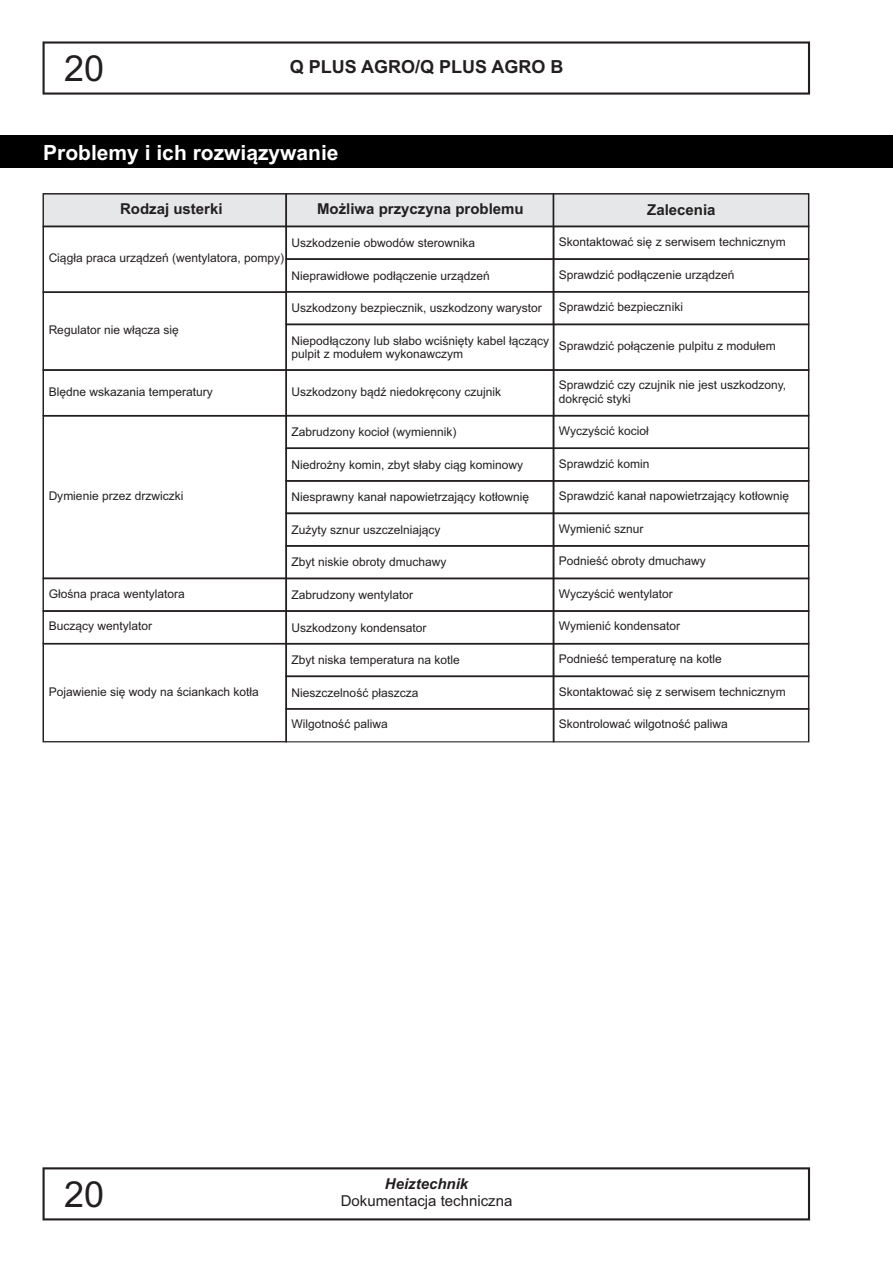
<style>
.page{position:relative;width:893px;height:1263px;background:#fff}
.page>*{position:absolute;margin:0;border:0;box-sizing:border-box;transform-origin:0 0}
.t1{font:36px "Arial";color:#231f20}
.t2{font:700 21px "Arial";color:#fff}
.t3{font:700 18px "Arial";color:#231f20}
.t4{font:700 15px "Arial";color:#231f20}
.t5{font:15px "Arial";color:#231f20}
.t6{font:italic 700 15px "Arial";color:#231f20}
.t7{font:12px/13.4px "Arial";color:#231f20}
</style>
<div class="page">
<svg style="left:43px;top:193px;width:766px;height:549px"></svg>
<div style="left:43px;top:226px;width:244px;height:67px;border:1px solid #231f20"></div>
<div style="left:0;top:136px;width:893px;height:32px;background:#000"></div>
<svg style="left:43px;top:41px;width:767px;height:54px"></svg>
<svg style="left:43px;top:1167px;width:767px;height:53px"></svg>
<h1 class="t1" style="left:64px;top:55px;width:42px">20</h1>
<h3 class="t3" style="left:290px;top:60px;width:275px">Q PLUS AGRO/Q PLUS AGRO B</h3>
<h2 class="t2" style="left:43px;top:145px;width:297px">Problemy i ich rozwiązywanie</h2>
<p class="t4" style="left:120px;top:203px;width:104px">Rodzaj usterki</p>
<p class="t4" style="left:317px;top:203px;width:208px">Możliwa przyczyna problemu</p>
<p class="t4" style="left:647px;top:204px;width:70px">Zalecenia</p>
<p class="t7" style="left:49px;top:253px;width:237px">Ciągła praca urządzeń (wentylatora, pompy)</p>
<p class="t7" style="left:292px;top:237px;width:185px">Uszkodzenie obwodów sterownika</p>
<p class="t7" style="left:559px;top:236px;width:228px">Skontaktować się z serwisem technicznym</p>
<p class="t7" style="left:49px;top:324px;width:132px">Regulator nie włącza się</p>
<p class="t7" style="left:49px;top:386px;width:166px">Blędne wskazania temperatury</p>
<p class="t7" style="left:49px;top:490px;width:136px">Dymienie przez drzwiczki</p>
<p class="t7" style="left:292px;top:270px;width:200px">Nieprawidłowe podłączenie urządzeń</p>
<p class="t7" style="left:559px;top:269px;width:177px">Sprawdzić podłączenie urządzeń</p>
<p class="t7" style="left:292px;top:303px;width:252px">Uszkodzony bezpiecznik, uszkodzony warystor</p>
<p class="t7" style="left:559px;top:301px;width:126px">Sprawdzić bezpieczniki</p>
<p class="t7" style="left:292px;top:335px;width:259px">Niepodłączony lub słabo wciśnięty kabel łączący pulpit z modułem wykonawczym</p>
<p class="t7" style="left:559px;top:341px;width:218px">Sprawdzić połączenie pulpitu z modułem</p>
<p class="t7" style="left:292px;top:386px;width:211px">Uszkodzony bądź niedokręcony czujnik</p>
<p class="t7" style="left:559px;top:379px;width:229px">Sprawdzić czy czujnik nie jest uszkodzony, dokręcić styki</p>
<p class="t7" style="left:292px;top:426px;width:166px">Zabrudzony kocioł (wymiennik)</p>
<p class="t7" style="left:559px;top:425px;width:91px">Wyczyścić kocioł</p>
<p class="t7" style="left:292px;top:459px;width:233px">Niedrożny komin, zbyt słaby ciąg kominowy</p>
<p class="t7" style="left:559px;top:458px;width:92px">Sprawdzić komin</p>
<p class="t7" style="left:292px;top:492px;width:239px">Niesprawny kanał napowietrzający kotłownię</p>
<p class="t7" style="left:559px;top:490px;width:232px">Sprawdzić kanał napowietrzający kotłownię</p>
<p class="t7" style="left:292px;top:524px;width:150px">Zużyty sznur uszczelniający</p>
<p class="t7" style="left:559px;top:523px;width:86px">Wymienić sznur</p>
<p class="t7" style="left:292px;top:557px;width:156px">Zbyt niskie obroty dmuchawy</p>
<p class="t7" style="left:559px;top:555px;width:148px">Podnieść obroty dmuchawy</p>
<p class="t7" style="left:49px;top:588px;width:138px">Głośna praca wentylatora</p>
<p class="t7" style="left:292px;top:589px;width:123px">Zabrudzony wentylator</p>
<p class="t7" style="left:559px;top:588px;width:115px">Wyczyścić wentylator</p>
<p class="t7" style="left:49px;top:621px;width:105px">Buczący wentylator</p>
<p class="t7" style="left:292px;top:622px;width:136px">Uszkodzony kondensator</p>
<p class="t7" style="left:559px;top:621px;width:123px">Wymienić kondensator</p>
<p class="t7" style="left:49px;top:686px;width:212px">Pojawienie się wody na ściankach kotła</p>
<p class="t7" style="left:292px;top:654px;width:170px">Zbyt niska temperatura na kotle</p>
<p class="t7" style="left:559px;top:653px;width:164px">Podnieść temperaturę na kotle</p>
<p class="t7" style="left:292px;top:687px;width:128px">Nieszczelność płaszcza</p>
<p class="t7" style="left:559px;top:686px;width:228px">Skontaktować się z serwisem technicznym</p>
<p class="t7" style="left:292px;top:718px;width:98px">Wilgotność paliwa</p>
<p class="t7" style="left:559px;top:719px;width:170px">Skontrolować wilgotność paliwa</p>
<h1 class="t1" style="left:64px;top:1180px;width:42px">20</h1>
<p class="t6" style="left:385px;top:1178px;width:85px">Heiztechnik</p>
<p class="t5" style="left:341px;top:1195px;width:173px">Dokumentacja techniczna</p>
</div>
